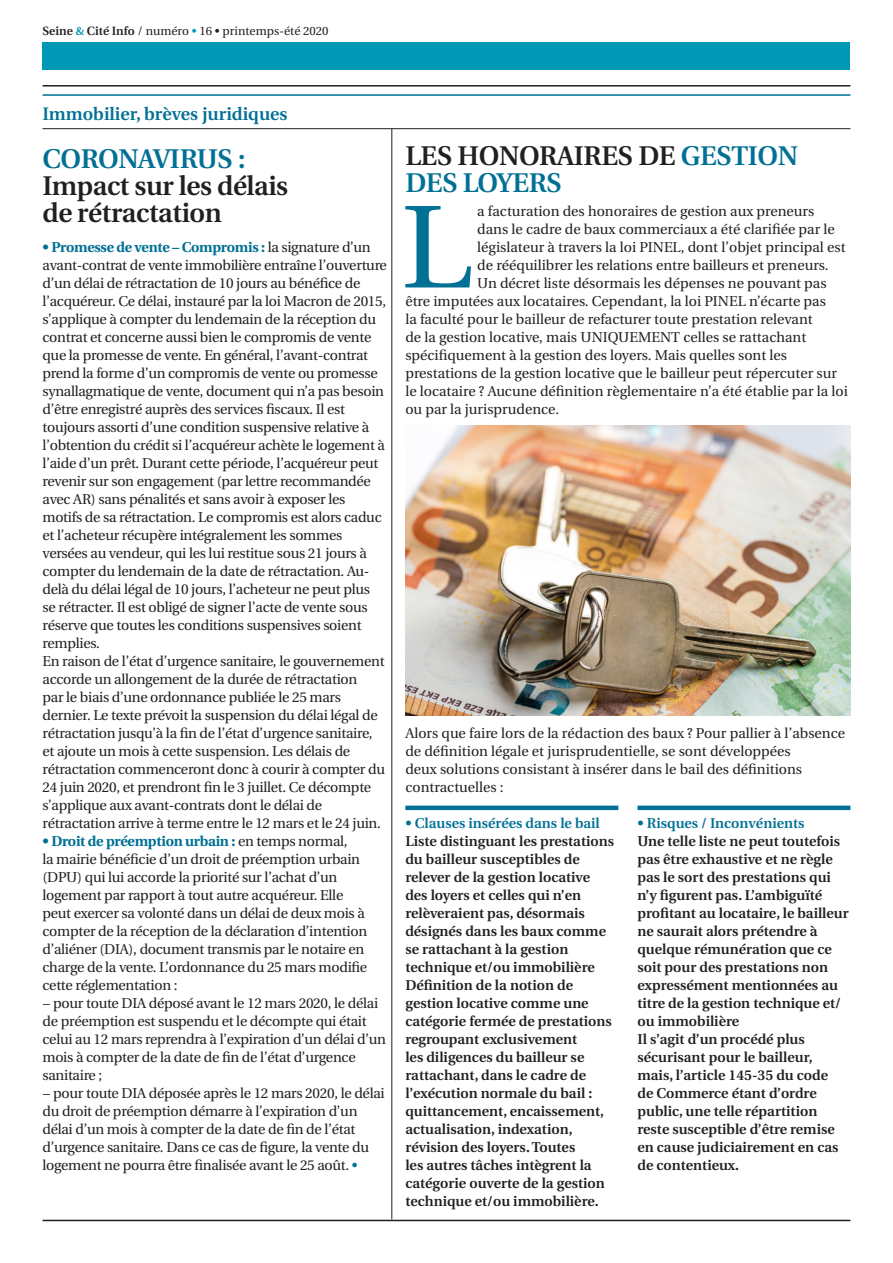
<style>
.page{position:relative;width:893px;height:1263px;background:#fff}
.page>*{position:absolute;margin:0;border:0;box-sizing:border-box;transform-origin:0 0}
.t1{font:600 27px/27px "Utopia";letter-spacing:-.015em;color:#007095}
.t2{font:600 27px/27px "Utopia";letter-spacing:-.015em;color:#231f20}
.t3{font:600 18px "Utopia";color:#007095}
.t4{font:14.25px/18px "Utopia";letter-spacing:-.02em;color:#231f20}
.t5{font:600 14.25px/18px "Utopia";color:#231f20}
.t6{font:14.25px/18px "Utopia";color:#231f20}
.t7{font:600 14.25px "Utopia";color:#007095}
.t8{font:12px "Utopia";color:#231f20}
.s1{font-weight:600}
.s2{font-weight:600;color:#0098b7}
.s3{color:#0098b7}
.s4{font-weight:700;color:#007095}
.s5{color:#007095}
.s6{color:#231f20}
</style>
<div class="page">
<hr style="left:43px;top:85px;width:807px;height:2px;background:#231f20">
<div style="left:43px;top:43px;width:807px;height:27px;background:#0098b7"></div>
<hr style="left:43px;top:1220px;width:807px;height:1px;background:#231f20">
<hr style="left:43px;top:94px;width:807px;height:2px;background:#007095">
<hr style="left:43px;top:128px;width:807px;height:1px;background:#231f20">
<hr style="left:391px;top:129px;width:1px;height:1090px;background:#231f20">
<svg style="left:405px;top:206px;width:66px;height:81px"></svg>
<hr style="left:405px;top:806px;width:213px;height:4px;background:#007095">
<hr style="left:637px;top:806px;width:213px;height:4px;background:#007095">
<img style="left:405px;top:425px;width:445px;height:290px">
<p class="t8" style="left:43px;top:24px;width:288px"><span class="s1">Seine</span> <span class="s2">&amp;</span> <span class="s1">Cité Info</span> / numéro <span class="s3">•</span> 16 • printemps-été 2020</p>
<p class="t3" style="left:43px;top:104px;width:246px">Immobilier, brèves juridiques</p>
<h1 class="t1" style="left:43px;top:146px;width:204px">CORONAVIRUS :</h1>
<h1 class="t2" style="left:43px;top:173px;width:247px">Impact sur les délais de rétractation</h1>
<p class="t4" style="left:43px;top:238px;width:346px"><span class="s4">• Promesse de vente – Compromis :</span> la signature d’un avant-contrat de vente immobilière entraîne l’ouverture d’un délai de rétractation de 10 jours au bénéfice de l’acquéreur. Ce délai, instauré par la loi Macron de 2015, s’applique à compter du lendemain de la réception du contrat et concerne aussi bien le compromis de vente que la promesse de vente. En général, l’avant-contrat prend la forme d’un compromis de vente ou promesse synallagmatique de vente, document qui n’a pas besoin d’être enregistré auprès des services fiscaux. Il est toujours assorti d’une condition suspensive relative à l’obtention du crédit si l’acquéreur achète le logement à l’aide d’un prêt. Durant cette période, l’acquéreur peut revenir sur son engagement (par lettre recommandée avec AR) sans pénalités et sans avoir à exposer les motifs de sa rétractation. Le compromis est alors caduc et l’acheteur récupère intégralement les sommes versées au vendeur, qui les lui restitue sous 21 jours à compter du lendemain de la date de rétractation. Au&shy;delà du délai légal de 10 jours, l’acheteur ne peut plus<br>se rétracter. Il est obligé de signer l’acte de vente sous réserve que toutes les conditions suspensives soient remplies.<br>En raison de l’état d’urgence sanitaire, le gouvernement accorde un allongement de la durée de rétractation<br>par le biais d’une ordonnance publiée le 25 mars dernier. Le texte prévoit la suspension du délai légal de rétractation jusqu’à la fin de l’état d’urgence sanitaire, et ajoute un mois à cette suspension. Les délais de rétractation commenceront donc à courir à compter du 24 juin 2020, et prendront fin le 3 juillet. Ce décompte s’applique aux avant-contrats dont le délai de rétractation arrive à terme entre le 12 mars et le 24 juin.</p>
<p class="t4" style="left:43px;top:832px;width:345px"><span class="s4">• Droit de préemption urbain :</span> en temps normal,<br>la mairie bénéficie d’un droit de préemption urbain (DPU) qui lui accorde la priorité sur l’achat d’un logement par rapport à tout autre acquéreur. Elle<br>peut exercer sa volonté dans un délai de deux mois à compter de la réception de la déclaration d’intention d’aliéner (DIA), document transmis par le notaire en charge de la vente. L’ordonnance du 25 mars modifie cette réglementation :<br>− pour toute DIA déposé avant le 12 mars 2020, le délai de préemption est suspendu et le décompte qui était celui au 12 mars reprendra à l’expiration d’un délai d’un mois à compter de la date de fin de l’état d’urgence sanitaire ;<br>− pour toute DIA déposée après le 12 mars 2020, le délai du droit de préemption démarre à l’expiration d’un délai d’un mois à compter de la date de fin de l’état d’urgence sanitaire. Dans ce cas de figure, la vente du logement ne pourra être finalisée avant le 25 août. <span class="s5">•</span></p>
<h1 class="t1" style="left:405px;top:143px;width:394px"><span class="s6">LES HONORAIRES DE</span> GESTION<br>DES LOYERS</h1>
<p class="t6" style="left:477px;top:202px;width:338px">a facturation des honoraires de gestion aux preneurs</p>
<p class="t6" style="left:477px;top:220px;width:359px">dans le cadre de baux commerciaux a été clarifiée par le</p>
<p class="t6" style="left:477px;top:238px;width:370px">législateur à travers la loi PINEL, dont l’objet principal est</p>
<p class="t6" style="left:477px;top:256px;width:353px">de rééquilibrer les relations entre bailleurs et preneurs.</p>
<p class="t6" style="left:477px;top:274px;width:351px">Un décret liste désormais les dépenses ne pouvant pas</p>
<p class="t6" style="left:405px;top:292px;width:422px">être imputées aux locataires. Cependant, la loi PINEL n’écarte pas</p>
<p class="t6" style="left:405px;top:310px;width:409px">la faculté pour le bailleur de refacturer toute prestation relevant</p>
<p class="t6" style="left:405px;top:328px;width:402px">de la gestion locative, mais UNIQUEMENT celles se rattachant</p>
<p class="t6" style="left:405px;top:346px;width:383px">spécifiquement à la gestion des loyers. Mais quelles sont les</p>
<p class="t6" style="left:405px;top:364px;width:433px">prestations de la gestion locative que le bailleur peut répercuter sur</p>
<p class="t6" style="left:405px;top:382px;width:444px">le locataire ? Aucune définition règlementaire n’a été établie par la loi</p>
<p class="t6" style="left:405px;top:400px;width:155px">ou par la jurisprudence.</p>
<p class="t6" style="left:405px;top:724px;width:441px">Alors que faire lors de la rédaction des baux ? Pour pallier à l’absence de définition légale et jurisprudentielle, se sont développées<br>deux solutions consistant à insérer dans le bail des définitions contractuelles :</p>
<p class="t7" style="left:405px;top:815px;width:196px">• Clauses insérées dans le bail</p>
<p class="t5" style="left:405px;top:832px;width:210px">Liste distinguant les prestations du bailleur susceptibles de relever de la gestion locative des loyers et celles qui n’en relèveraient pas, désormais désignés dans les baux comme se rattachant à la gestion technique et/ou immobilière<br>Définition de la notion de gestion locative comme une catégorie fermée de prestations regroupant exclusivement<br>les diligences du bailleur se rattachant, dans le cadre de l’exécution normale du bail : quittancement, encaissement, actualisation, indexation, révision des loyers. Toutes<br>les autres tâches intègrent la catégorie ouverte de la gestion technique et/ou immobilière.</p>
<p class="t7" style="left:637px;top:815px;width:168px">• Risques / Inconvénients</p>
<p class="t5" style="left:637px;top:832px;width:213px">Une telle liste ne peut toutefois pas être exhaustive et ne règle pas le sort des prestations qui n’y figurent pas. L’ambiguïté profitant au locataire, le bailleur ne saurait alors prétendre à quelque rémunération que ce soit pour des prestations non expressément mentionnées au titre de la gestion technique et/ ou immobilière<br>Il s’agit d’un procédé plus sécurisant pour le bailleur, mais, l’article 145-35 du code<br>de Commerce étant d’ordre public, une telle répartition reste susceptible d’être remise en cause judiciairement en cas de contentieux.</p>
</div>
